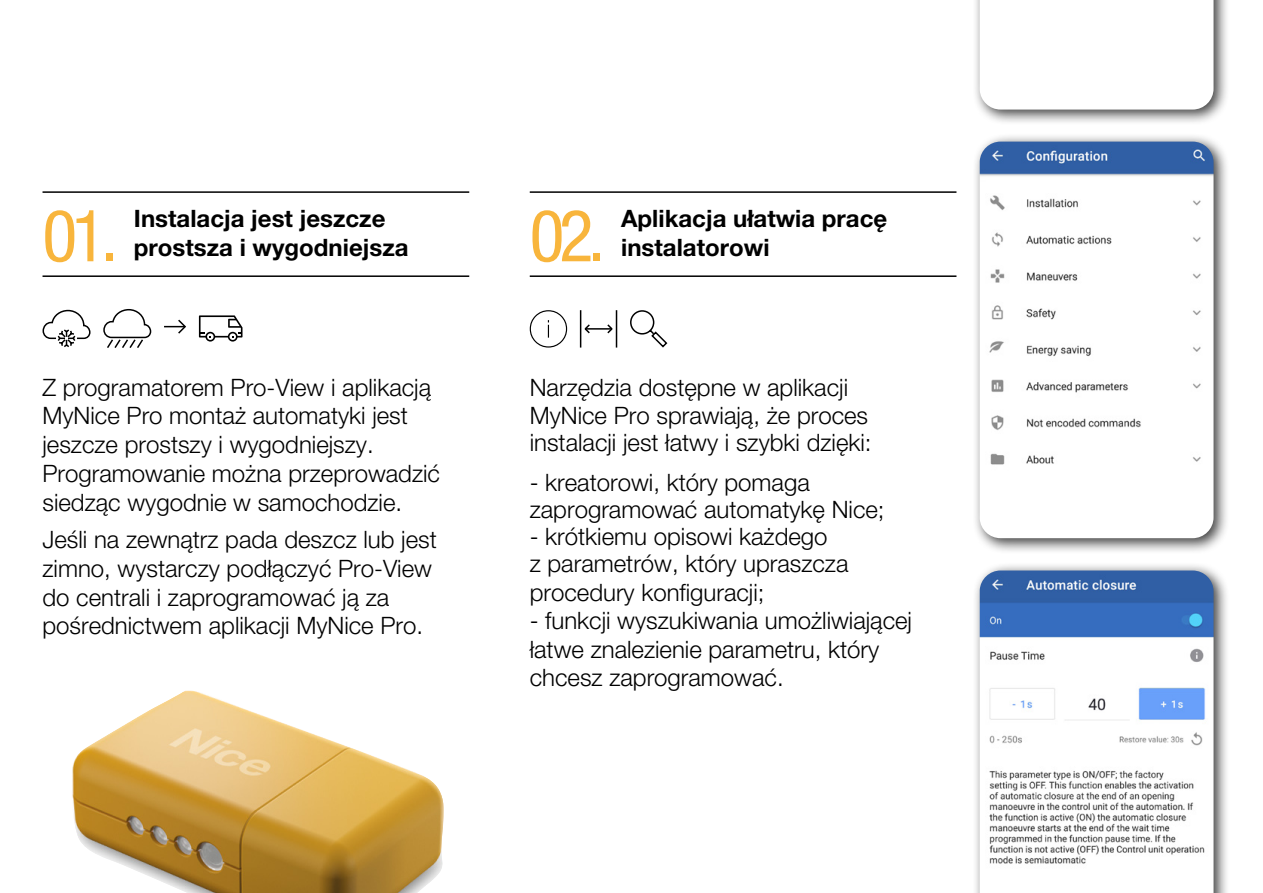
<style>
.page{position:relative;width:1263px;height:893px;background:#fff}
.page>*{position:absolute;margin:0;border:0;box-sizing:border-box;transform-origin:0 0}
.t1{font:condensed 72px "Helvetica Neue LT Pro";color:#f8b53c}
.t2{font:300 24px/28.8px "Helvetica Neue LT Pro";color:#000}
.t3{font:700 24px/28.8px "Helvetica Neue LT Pro";color:#000}
.s1{font-family:"Helvetica Neue LT Com"}
</style>
<div class="page">
<img style="left:72px;top:691px;width:372px;height:202px">
<div style="left:972px;top:0;width:258px;height:125px;background:#000;opacity:.75"></div>
<img style="left:980px;top:0;width:233px;height:110px">
<hr style="left:43px;top:275px;width:426px;height:2px;background:#000">
<hr style="left:43px;top:191px;width:426px;height:2px;background:#000">
<hr style="left:530px;top:191px;width:426px;height:2px;background:#000">
<hr style="left:530px;top:275px;width:426px;height:2px;background:#000">
<svg style="left:630px;top:310px;width:38px;height:38px"></svg>
<svg style="left:584px;top:324px;width:29px;height:10px"></svg>
<hr style="left:585px;top:328px;width:27px;height:2px;background:#000">
<hr style="left:616px;top:310px;width:1px;height:38px;background:#000">
<hr style="left:580px;top:310px;width:1px;height:38px;background:#000">
<svg style="left:530px;top:310px;width:37px;height:38px"></svg>
<svg style="left:42px;top:309px;width:49px;height:38px"></svg>
<svg style="left:103px;top:309px;width:49px;height:39px"></svg>
<svg style="left:199px;top:315px;width:43px;height:27px"></svg>
<svg style="left:164px;top:319px;width:22px;height:15px"></svg>
<div style="left:972px;top:134px;width:258px;height:420px;background:#000;opacity:.75"></div>
<img style="left:980px;top:142px;width:233px;height:396px">
<div style="left:972px;top:563px;width:258px;height:330px;background:#000;opacity:.75"></div>
<img style="left:980px;top:570px;width:233px;height:323px">
<p class="t3" style="left:134px;top:203px;width:276px">Instalacja jest jeszcze prostsza i wygodniejsza</p>
<p class="t3" style="left:621px;top:203px;width:268px">Aplikacja ułatwia pracę instalatorowi</p>
<h1 class="t1" style="left:43px;top:194px;width:77px">01.</h1>
<h1 class="t1" style="left:530px;top:194px;width:77px">02.</h1>
<p class="t2" style="left:43px;top:372px;width:399px">Z programatorem Pro-View i aplikacją MyNice Pro montaż automatyki jest jeszcze prostszy i wygodniejszy.<br>Programowanie można przeprowadzić siedząc wygodnie w samochodzie.</p>
<p class="t2" style="left:43px;top:525px;width:396px">Jeśli na zewnątrz pada deszcz lub jest zimno, wystarczy podłączyć Pro-View do centrali i zaprogramować ją za pośrednictwem aplikacji MyNice Pro.</p>
<p class="t2" style="left:530px;top:373px;width:343px;line-height:27.9px">Narzędzia dostępne w aplikacji<br>MyNice Pro sprawiają, że proces instalacji jest łatwy i szybki dzięki:</p>
<p class="t2" style="left:530px;top:468px;width:356px;line-height:27px"><span class="s1">-</span> kreatorowi, który pomaga zaprogramować automatykę Nice;</p>
<p class="t2" style="left:530px;top:522px;width:320px;line-height:27.9px"><span class="s1">-</span> krótkiemu opisowi każdego<br>z parametrów, który upraszcza procedury konfiguracji;</p>
<p class="t2" style="left:530px;top:606px;width:384px;line-height:28.2px"><span class="s1">-</span> funkcji wyszukiwania umożliwiającej łatwe znalezienie parametru, który chcesz zaprogramować.</p>
</div>
